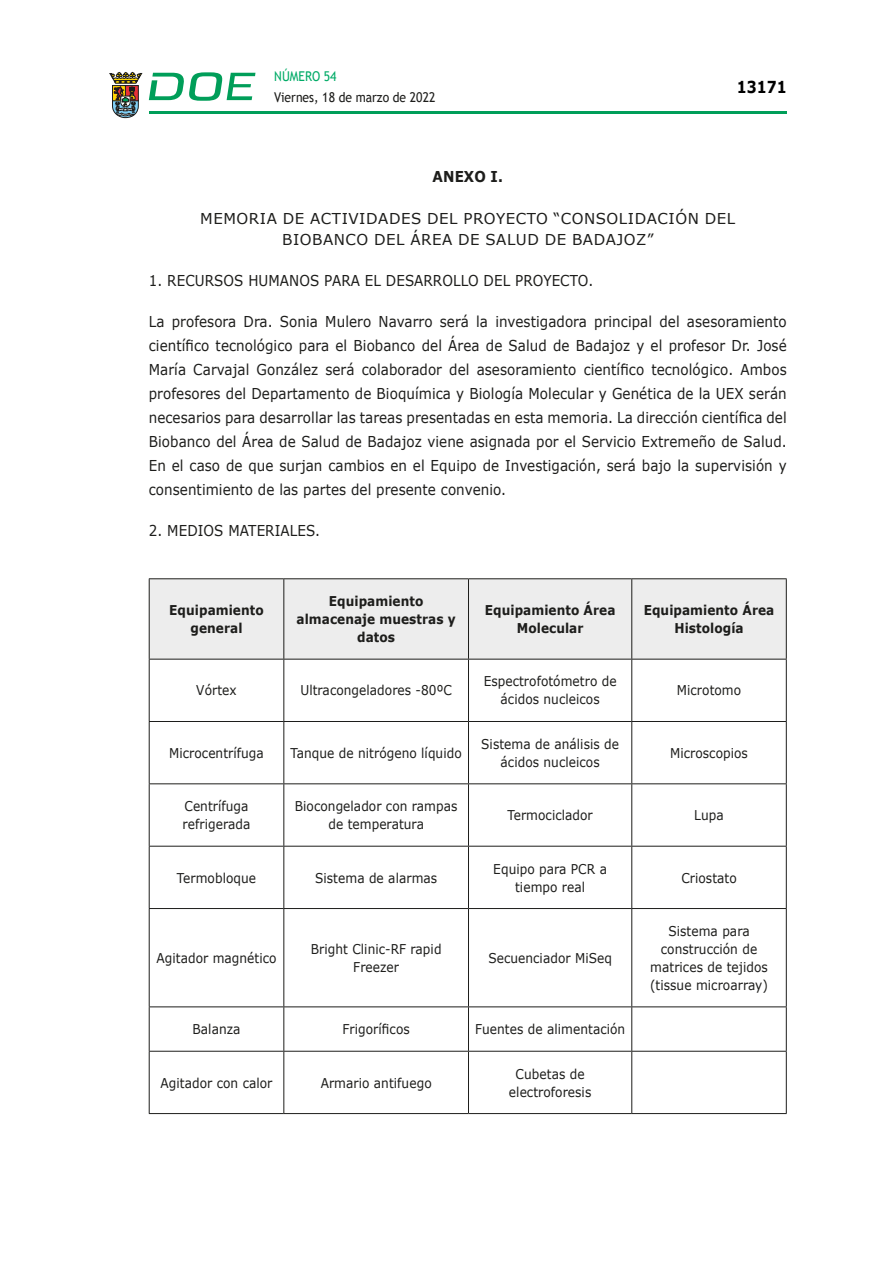
<style>
.page{position:relative;width:893px;height:1263px;background:#fff}
.page>*{position:absolute;margin:0;border:0;box-sizing:border-box;transform-origin:0 0}
.t1{font:700 16.5px "Verdana";color:#000;scale:.85 1}
.CUERPO_DE_TEXTO{font:15px/24px "Verdana";letter-spacing:.005em;color:#1d1d1b;text-align:justify;scale:.9 1}
.ADENDA{font:15px/21px "Verdana";letter-spacing:.035em;color:#1d1d1b;text-align:center}
.CUERPO_DE_TEXTO-2{font:700 15px "Verdana";letter-spacing:.005em;color:#1d1d1b;scale:.9 1}
.CUERPO_DE_TEXTO-3{font:13.5px/18px "Verdana";letter-spacing:.005em;color:#1d1d1b;text-align:center;scale:.9 1}
.ENCABEZADO_TABLA{font:700 13.5px/18px "Verdana";letter-spacing:.005em;color:#1d1d1b;text-align:center;scale:.9 1}
.t2{font:13.5px "Trebuchet MS";color:#1d1d1b;scale:.9 1}
.t3{font:13.5px "Trebuchet MS";color:#00ab67;scale:.9 1}
</style>
<div class="page">
<hr style="left:149px;top:111px;width:638px;height:3px;background:#009e59">
<svg style="left:109px;top:72px;width:33px;height:46px"></svg>
<svg style="left:149px;top:72px;width:106px;height:29px"></svg>
<div style="left:150px;top:579px;width:636px;height:80px;background:#ededed"></div>
<hr style="left:149px;top:578px;width:135px;height:1px;background:#1d1d1b">
<hr style="left:149px;top:579px;width:1px;height:80px;background:#1d1d1b">
<hr style="left:284px;top:578px;width:184px;height:1px;background:#1d1d1b">
<hr style="left:283px;top:579px;width:1px;height:80px;background:#1d1d1b">
<hr style="left:468px;top:578px;width:164px;height:1px;background:#1d1d1b">
<hr style="left:468px;top:579px;width:1px;height:80px;background:#1d1d1b">
<hr style="left:632px;top:578px;width:155px;height:1px;background:#1d1d1b">
<hr style="left:631px;top:579px;width:1px;height:80px;background:#1d1d1b">
<hr style="left:786px;top:579px;width:1px;height:80px;background:#1d1d1b">
<hr style="left:149px;top:659px;width:135px;height:1px;background:#1d1d1b">
<hr style="left:149px;top:659px;width:1px;height:62px;background:#1d1d1b">
<hr style="left:284px;top:659px;width:184px;height:1px;background:#1d1d1b">
<hr style="left:283px;top:659px;width:1px;height:62px;background:#1d1d1b">
<hr style="left:468px;top:659px;width:164px;height:1px;background:#1d1d1b">
<hr style="left:468px;top:659px;width:1px;height:62px;background:#1d1d1b">
<hr style="left:632px;top:659px;width:155px;height:1px;background:#1d1d1b">
<hr style="left:631px;top:659px;width:1px;height:62px;background:#1d1d1b">
<hr style="left:786px;top:659px;width:1px;height:62px;background:#1d1d1b">
<hr style="left:149px;top:721px;width:135px;height:1px;background:#1d1d1b">
<hr style="left:149px;top:722px;width:1px;height:61px;background:#1d1d1b">
<hr style="left:284px;top:721px;width:184px;height:1px;background:#1d1d1b">
<hr style="left:283px;top:722px;width:1px;height:61px;background:#1d1d1b">
<hr style="left:468px;top:721px;width:164px;height:1px;background:#1d1d1b">
<hr style="left:468px;top:722px;width:1px;height:61px;background:#1d1d1b">
<hr style="left:632px;top:721px;width:155px;height:1px;background:#1d1d1b">
<hr style="left:631px;top:722px;width:1px;height:61px;background:#1d1d1b">
<hr style="left:786px;top:722px;width:1px;height:61px;background:#1d1d1b">
<hr style="left:149px;top:783px;width:135px;height:1px;background:#1d1d1b">
<hr style="left:149px;top:784px;width:1px;height:62px;background:#1d1d1b">
<hr style="left:284px;top:783px;width:184px;height:1px;background:#1d1d1b">
<hr style="left:283px;top:784px;width:1px;height:62px;background:#1d1d1b">
<hr style="left:468px;top:783px;width:164px;height:1px;background:#1d1d1b">
<hr style="left:468px;top:784px;width:1px;height:62px;background:#1d1d1b">
<hr style="left:632px;top:783px;width:155px;height:1px;background:#1d1d1b">
<hr style="left:631px;top:784px;width:1px;height:62px;background:#1d1d1b">
<hr style="left:786px;top:784px;width:1px;height:62px;background:#1d1d1b">
<hr style="left:149px;top:846px;width:135px;height:1px;background:#1d1d1b">
<hr style="left:149px;top:846px;width:1px;height:62px;background:#1d1d1b">
<hr style="left:284px;top:846px;width:184px;height:1px;background:#1d1d1b">
<hr style="left:283px;top:846px;width:1px;height:62px;background:#1d1d1b">
<hr style="left:468px;top:846px;width:164px;height:1px;background:#1d1d1b">
<hr style="left:468px;top:846px;width:1px;height:62px;background:#1d1d1b">
<hr style="left:632px;top:846px;width:155px;height:1px;background:#1d1d1b">
<hr style="left:631px;top:846px;width:1px;height:62px;background:#1d1d1b">
<hr style="left:786px;top:846px;width:1px;height:62px;background:#1d1d1b">
<hr style="left:149px;top:908px;width:135px;height:1px;background:#1d1d1b">
<hr style="left:149px;top:909px;width:1px;height:97px;background:#1d1d1b">
<hr style="left:284px;top:908px;width:184px;height:1px;background:#1d1d1b">
<hr style="left:283px;top:909px;width:1px;height:97px;background:#1d1d1b">
<hr style="left:468px;top:908px;width:164px;height:1px;background:#1d1d1b">
<hr style="left:468px;top:909px;width:1px;height:97px;background:#1d1d1b">
<hr style="left:632px;top:908px;width:155px;height:1px;background:#1d1d1b">
<hr style="left:631px;top:909px;width:1px;height:97px;background:#1d1d1b">
<hr style="left:786px;top:909px;width:1px;height:97px;background:#1d1d1b">
<hr style="left:149px;top:1006px;width:135px;height:1px;background:#1d1d1b">
<hr style="left:149px;top:1007px;width:1px;height:44px;background:#1d1d1b">
<hr style="left:284px;top:1006px;width:184px;height:1px;background:#1d1d1b">
<hr style="left:283px;top:1007px;width:1px;height:44px;background:#1d1d1b">
<hr style="left:468px;top:1006px;width:164px;height:1px;background:#1d1d1b">
<hr style="left:468px;top:1007px;width:1px;height:44px;background:#1d1d1b">
<hr style="left:632px;top:1006px;width:155px;height:1px;background:#1d1d1b">
<hr style="left:631px;top:1007px;width:1px;height:44px;background:#1d1d1b">
<hr style="left:786px;top:1007px;width:1px;height:44px;background:#1d1d1b">
<hr style="left:149px;top:1051px;width:135px;height:1px;background:#1d1d1b">
<hr style="left:149px;top:1051px;width:1px;height:62px;background:#1d1d1b">
<hr style="left:284px;top:1051px;width:184px;height:1px;background:#1d1d1b">
<hr style="left:283px;top:1051px;width:1px;height:62px;background:#1d1d1b">
<hr style="left:468px;top:1051px;width:164px;height:1px;background:#1d1d1b">
<hr style="left:468px;top:1051px;width:1px;height:62px;background:#1d1d1b">
<hr style="left:632px;top:1051px;width:155px;height:1px;background:#1d1d1b">
<hr style="left:631px;top:1051px;width:1px;height:62px;background:#1d1d1b">
<hr style="left:786px;top:1051px;width:1px;height:62px;background:#1d1d1b">
<hr style="left:149px;top:1113px;width:135px;height:1px;background:#1d1d1b">
<hr style="left:284px;top:1113px;width:184px;height:1px;background:#1d1d1b">
<hr style="left:468px;top:1113px;width:164px;height:1px;background:#1d1d1b">
<hr style="left:632px;top:1113px;width:155px;height:1px;background:#1d1d1b">
<p class="t3" style="left:274px;top:67px;width:71px">NÚMERO 54</p>
<p class="t2" style="left:274px;top:88px;width:181px">Viernes, 18 de marzo de 2022</p>
<p class="t1" style="left:737px;top:75px;width:60px">13171</p>
<p class="CUERPO_DE_TEXTO-2" style="left:433px;top:165px;width:80px">ANEXO I.</p>
<p class="ADENDA" style="left:200px;top:208px;width:536px">MEMORIA DE ACTIVIDADES DEL PROYECTO “CONSOLIDACIÓN DEL<br>BIOBANCO DEL ÁREA DE SALUD DE BADAJOZ”</p>
<p class="CUERPO_DE_TEXTO" style="left:149px;top:268px;width:495px">1. RECURSOS HUMANOS PARA EL DESARROLLO DEL PROYECTO.</p>
<p class="CUERPO_DE_TEXTO" style="left:149px;top:309px;width:710px">La profesora Dra. Sonia Mulero Navarro será la investigadora principal del asesoramiento científico tecnológico para el Biobanco del Área de Salud de Badajoz y el profesor Dr. José María Carvajal González será colaborador del asesoramiento científico tecnológico. Ambos profesores del Departamento de Bioquímica y Biología Molecular y Genética de la UEX serán necesarios para desarrollar las tareas presentadas en esta memoria. La dirección científica del Biobanco del Área de Salud de Badajoz viene asignada por el Servicio Extremeño de Salud.<br>En el caso de que surjan cambios en el Equipo de Investigación, será bajo la supervisión y consentimiento de las partes del presente convenio.</p>
<p class="CUERPO_DE_TEXTO" style="left:149px;top:518px;width:192px">2. MEDIOS MATERIALES.</p>
<p class="ENCABEZADO_TABLA" style="left:169px;top:601px;width:106px">Equipamiento general</p>
<p class="ENCABEZADO_TABLA" style="left:296px;top:592px;width:178px">Equipamiento almacenaje muestras y datos</p>
<p class="ENCABEZADO_TABLA" style="left:485px;top:601px;width:147px">Equipamiento Área<br>Molecular</p>
<p class="ENCABEZADO_TABLA" style="left:644px;top:601px;width:147px">Equipamiento Área<br>Histología</p>
<p class="CUERPO_DE_TEXTO-3" style="left:196px;top:681px;width:46px">Vórtex</p>
<p class="CUERPO_DE_TEXTO-3" style="left:300px;top:681px;width:170px">Ultracongeladores -80ºC</p>
<p class="CUERPO_DE_TEXTO-3" style="left:484px;top:672px;width:149px">Espectrofotómetro de ácidos nucleicos</p>
<p class="CUERPO_DE_TEXTO-3" style="left:677px;top:681px;width:73px">Microtomo</p>
<p class="CUERPO_DE_TEXTO-3" style="left:169px;top:744px;width:107px">Microcentrífuga</p>
<p class="CUERPO_DE_TEXTO-3" style="left:291px;top:744px;width:192px">Tanque de nitrógeno líquido</p>
<p class="CUERPO_DE_TEXTO-3" style="left:481px;top:735px;width:155px">Sistema de análisis de ácidos nucleicos</p>
<p class="CUERPO_DE_TEXTO-3" style="left:670px;top:744px;width:88px">Microscopios</p>
<p class="CUERPO_DE_TEXTO-3" style="left:183px;top:797px;width:77px;text-align:left">Centrífuga refrigerada</p>
<p class="CUERPO_DE_TEXTO-3" style="left:295px;top:797px;width:182px">Biocongelador con rampas de temperatura</p>
<p class="CUERPO_DE_TEXTO-3" style="left:507px;top:806px;width:96px">Termociclador</p>
<p class="CUERPO_DE_TEXTO-3" style="left:694px;top:806px;width:34px">Lupa</p>
<p class="CUERPO_DE_TEXTO-3" style="left:177px;top:868px;width:89px">Termobloque</p>
<p class="CUERPO_DE_TEXTO-3" style="left:315px;top:868px;width:137px">Sistema de alarmas</p>
<p class="CUERPO_DE_TEXTO-3" style="left:493px;top:859px;width:128px">Equipo para PCR a tiempo real</p>
<p class="CUERPO_DE_TEXTO-3" style="left:681px;top:868px;width:63px">Criostato</p>
<p class="CUERPO_DE_TEXTO-3" style="left:156px;top:949px;width:135px">Agitador magnético</p>
<p class="CUERPO_DE_TEXTO-3" style="left:311px;top:940px;width:147px">Bright Clinic-RF rapid<br>Freezer</p>
<p class="CUERPO_DE_TEXTO-3" style="left:488px;top:949px;width:139px">Secuenciador MiSeq</p>
<p class="CUERPO_DE_TEXTO-3" style="left:193px;top:1020px;width:55px">Balanza</p>
<p class="CUERPO_DE_TEXTO-3" style="left:343px;top:1020px;width:76px">Frigoríficos</p>
<p class="CUERPO_DE_TEXTO-3" style="left:475px;top:1020px;width:168px">Fuentes de alimentación</p>
<p class="CUERPO_DE_TEXTO-3" style="left:161px;top:1073px;width:126px">Agitador con calor</p>
<p class="CUERPO_DE_TEXTO-3" style="left:321px;top:1073px;width:125px">Armario antifuego</p>
<p class="CUERPO_DE_TEXTO-3" style="left:509px;top:1064px;width:93px">Cubetas de electroforesis</p>
<p class="CUERPO_DE_TEXTO-3" style="left:650px;top:922px;width:133px">Sistema para construcción de matrices de tejidos (tissue microarray)</p>
</div>
